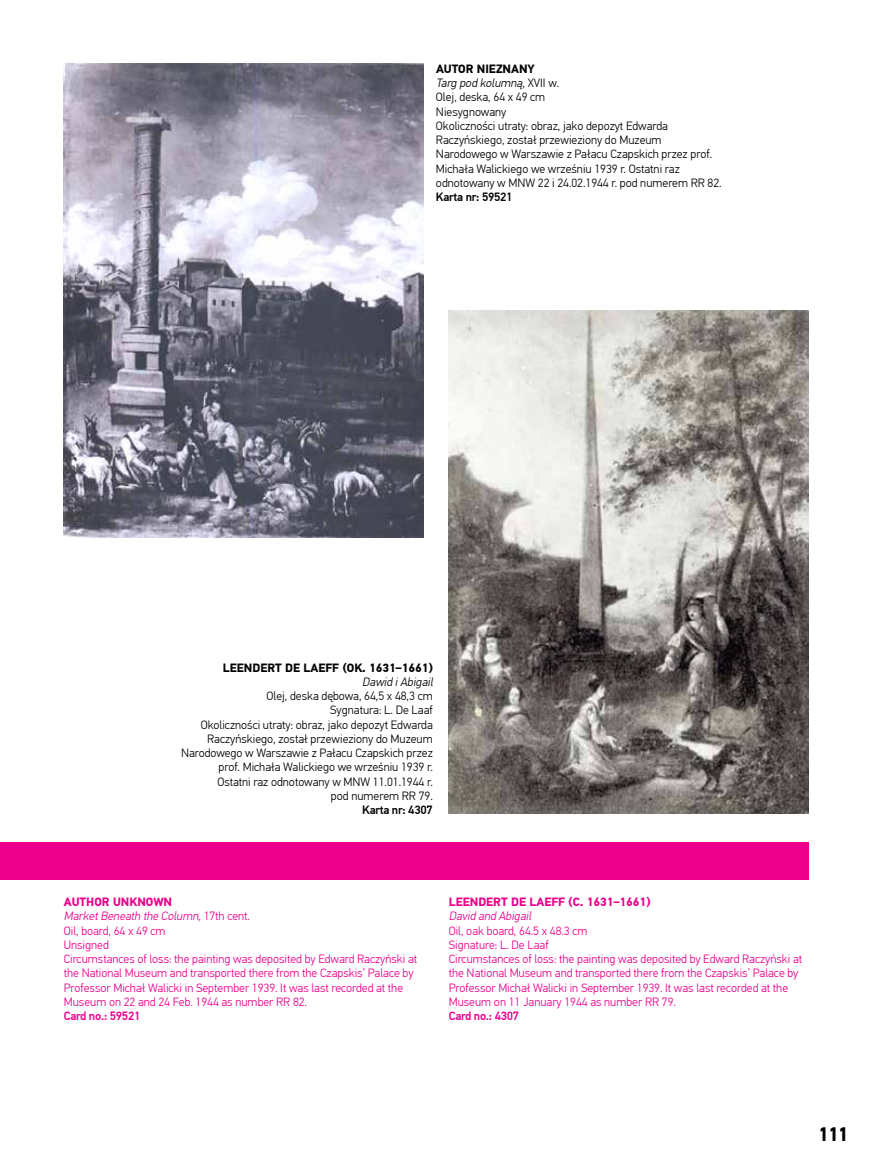
<style>
.page{position:relative;width:872px;height:1170px;background:#fff}
.page>*{position:absolute;margin:0;border:0;box-sizing:border-box;transform-origin:0 0}
.t1{font:700 19.5px "PF Din Text Pro";color:#000}
.t2{font:300 12px/14.2px "PF Din Text Pro";color:#ec008c}
.t3{font:300 12px/14.2px "PF Din Text Pro";color:#000}
.t4{font:700 12px "PF Din Text Pro";color:#ec008c}
.t5{font:700 12px "PF Din Text Pro";color:#000}
.t6{font:500 12px "PF Din Text Pro";letter-spacing:-.02em;color:#000}
.t7{font:500 12px "PF Din Text Pro";letter-spacing:-.02em;color:#ec008c}
.t8{font:italic 300 12px "PF Din Text Pro";color:#ec008c}
.t9{font:italic 300 12px "PF Din Text Pro";color:#000}
.s1{font-weight:700}
.s2{font-style:italic}
</style>
<div class="page">
<div style="left:0;top:842px;width:808px;height:37px;background:#ec008c"></div>
<img style="left:64px;top:64px;width:359px;height:473px">
<img style="left:449px;top:311px;width:359px;height:502px">
<p class="t3" style="left:436px;top:62px;width:287px"><span class="s1">AUTOR NIEZNANY<br></span><span class="s2">Targ pod kolumną</span>, XV I I w .<br>Olej, deska, 64 x 49 cm<br>Niesygnowany<br>Okoliczności utraty: obraz, jako depozyt Edwarda Raczyńskiego, został przewieziony do Muzeum Narodowego w Warszawie z Pałacu Czapskich przez prof.<br>Michała Walickiego we wrześniu 1939 r. Ostatni raz odnotowany w MNW 22 i 24.02.1944 r. pod numerem RR 82.</p>
<p class="t6" style="left:436px;top:190px;width:78px">Karta nr: 59521</p>
<p class="t5" style="left:223px;top:660px;width:211px">LEENDERT DE LAEFF (OK. 1631–1661)</p>
<p class="t9" style="left:362px;top:674px;width:74px">Dawid i Abigail</p>
<p class="t3" style="left:181px;top:689px;width:253px;text-align:right">Olej, deska dębowa, 64,5 x 48,3 cm<br>Sygnatura: L. De Laaf<br>Okoliczności utraty: obraz, jako depozyt Edwarda Raczyńskiego, został przewieziony do Muzeum Narodowego w Warszawie z Pałacu Czapskich przez prof. Michała Walickiego we wrześniu 1939 r.<br>Ostatni raz odnotowany w MNW 11.01.1944 r.<br>pod numerem RR 79.</p>
<p class="t6" style="left:362px;top:802px;width:72px">Karta nr: 4307</p>
<p class="t4" style="left:64px;top:894px;width:31px">AUTHOR</p>
<p class="t2" style="left:64px;top:895px;width:355px;text-indent:49px"><span class="s1">UNKNOWN<br></span><span class="s2">MarketBeneath the Column,</span>1 7 t h c e n t .<br>Oil, board, 64 x 49 cm<br>Unsigned<br>Circumstances of loss: the painting was deposited by Edward Raczyński at the National Museum and transported there from the Czapskis’ Palace by Professor Michał Walicki in September 1939. It was last recorded at the Museum on 22 and 24 Feb. 1944 as number RR 82.</p>
<p class="t7" style="left:64px;top:1008px;width:78px">Card no.: 59521</p>
<p class="t4" style="left:449px;top:894px;width:9px">LEENDER</p>
<p class="t4" style="left:501px;top:894px;width:37px">T DE LAEFF</p>
<p class="t4" style="left:568px;top:894px;width:84px">(C. 1631–1661)</p>
<p class="t8" style="left:449px;top:909px;width:86px">David and Abigail</p>
<p class="t2" style="left:449px;top:923px;width:355px">Oil, oak board, 64.5 x 48.3 cm<br>Signature: L. De Laaf<br>Circumstances of loss: the painting was deposited by Edward Raczyński at the National Museum and transported there from the Czapskis’ Palace by Professor Michał Walicki in September 1939. It was last recorded at the Museum on 11 January 1944 as number RR 79.</p>
<p class="t7" style="left:449px;top:1008px;width:72px">Card no.: 4307</p>
<h1 class="t1" style="left:818px;top:1122px;width:32px">111</h1>
</div>
